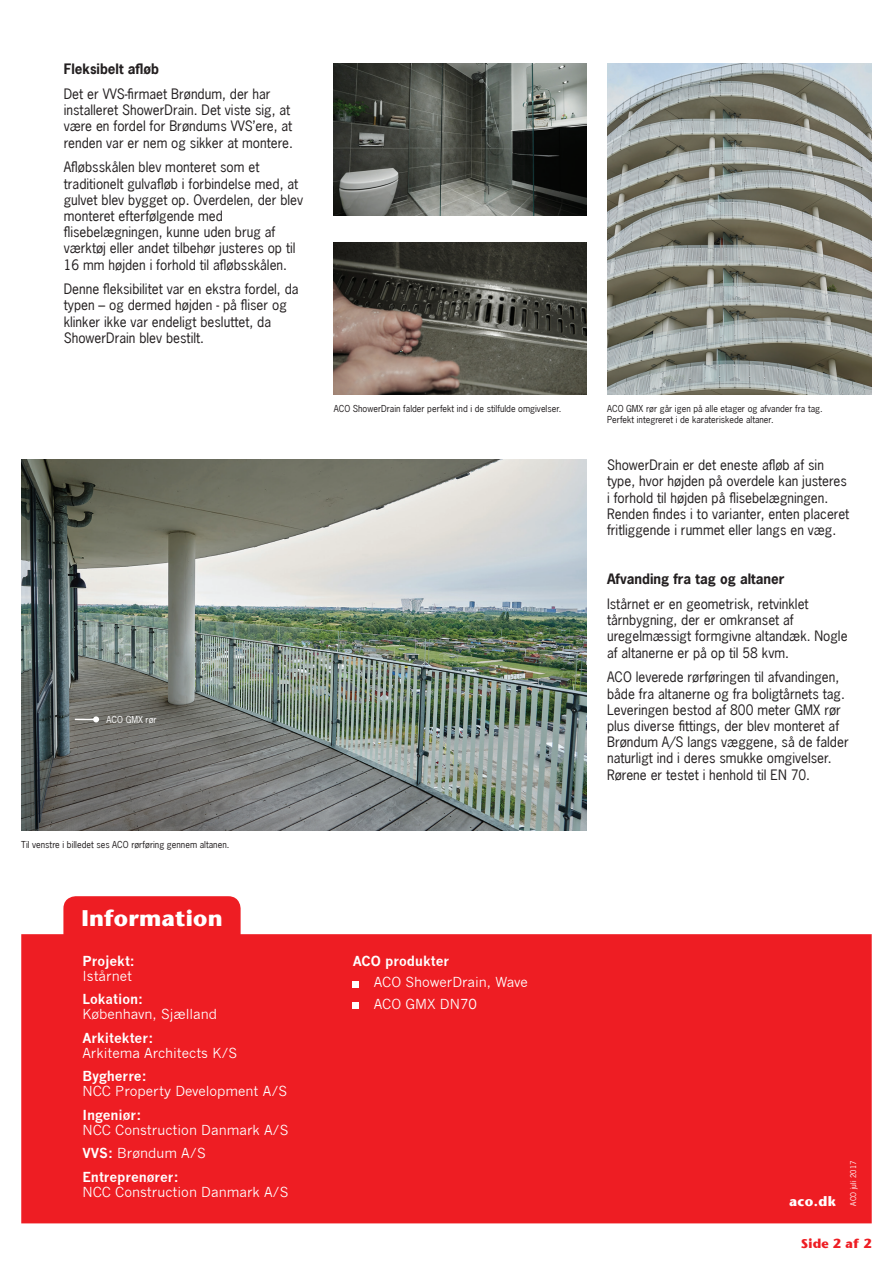
<style>
.page{position:relative;width:893px;height:1263px;background:#fff}
.page>*{position:absolute;margin:0;border:0;box-sizing:border-box;transform-origin:0 0}
.t1{font:700 22.5px "Stone Sans";letter-spacing:.01em;color:#fff}
.t2{font:13.5px/16.2px "News Gothic";color:#231f20}
.t3{font:13.5px/23.5px "News Gothic";color:#fff}
.t4{font:700 13.5px "News Gothic";color:#fff}
.t5{font:700 13.5px "News Gothic";color:#231f20}
.t6{font:700 13.5px "Stone Sans";color:#fff}
.t7{font:700 12px "Stone Sans";color:#ee1d23}
.t8{font:9px/10.8px "News Gothic";color:#231f20}
.t9{font:9px "News Gothic";color:#fff}
.t10{font:7.5px "News Gothic Std";letter-spacing:.015em;color:#fff}
.s1{font-weight:700}
</style>
<div class="page">
<svg style="left:21px;top:896px;width:851px;height:327px;fill:#ee1d23"></svg>
<svg style="left:353px;top:981px;width:6px;height:6px"></svg>
<div style="left:353px;top:1002px;width:6px;height:7px;background:#fff"></div>
<img style="left:607px;top:64px;width:265px;height:330px">
<img style="left:334px;top:64px;width:253px;height:152px">
<img style="left:334px;top:242px;width:253px;height:152px">
<img style="left:21px;top:460px;width:566px;height:370px">
<svg style="left:75px;top:716px;width:24px;height:6px"></svg>
<p class="t5" style="left:64px;top:60px;width:97px">Fleksibelt afløb</p>
<p class="t2" style="left:64px;top:86px;width:231px">Det er VVS-firmaet Brøndum, der har installeret ShowerDrain. Det viste sig, at være en fordel for Brøndums VVS’ere, at renden var er nem og sikker at montere.</p>
<p class="t2" style="left:64px;top:159px;width:241px">Afløbsskålen blev monteret som et traditionelt gulvafløb i forbindelse med, at gulvet blev bygget op. Overdelen, der blev monteret efterfølgende med flisebelægningen, kunne uden brug af værktøj eller andet tilbehør justeres op til 16 mm højden i forhold til afløbsskålen.</p>
<p class="t2" style="left:64px;top:281px;width:236px">Denne fleksibilitet var en ekstra fordel, da typen – og dermed højden - på fliser og klinker ikke var endeligt besluttet, da ShowerDrain blev bestilt.</p>
<p class="t8" style="left:334px;top:403px;width:229px">ACO ShowerDrain falder perfekt ind i de stilfulde omgivelser.</p>
<p class="t9" style="left:107px;top:714px;width:52px">ACO GMX rør</p>
<p class="t8" style="left:21px;top:839px;width:210px">Til venstre i billedet ses ACO rørføring gennem altanen.</p>
<h1 class="t1" style="left:81px;top:905px;width:143px">Information</h1>
<p class="t4" style="left:82px;top:953px;width:54px">Projekt:</p>
<p class="t3" style="left:82px;top:964px;width:51px">Istårnet</p>
<p class="t4" style="left:82px;top:991px;width:62px">Lokation:</p>
<p class="t3" style="left:82px;top:1003px;width:136px">København, Sjælland</p>
<p class="t4" style="left:82px;top:1030px;width:72px">Arkitekter:</p>
<p class="t3" style="left:82px;top:1041px;width:156px">Arkitema Architects K/S</p>
<p class="t4" style="left:82px;top:1068px;width:66px">Bygherre:</p>
<p class="t3" style="left:82px;top:1080px;width:206px">NCC Property Development A/S</p>
<p class="t4" style="left:82px;top:1107px;width:61px">Ingeniør:</p>
<p class="t3" style="left:82px;top:1118px;width:208px">NCC Construction Danmark A/S<br><span class="s1">VVS:</span> Brøndum A/S<br><span class="s1">Entreprenører:</span></p>
<p class="t3" style="left:82px;top:1180px;width:208px">NCC Construction Danmark A/S</p>
<p class="t4" style="left:353px;top:953px;width:98px">ACO produkter</p>
<p class="t3" style="left:374px;top:972px;width:155px;line-height:21.5px">ACO ShowerDrain, Wave<br>ACO GMX DN70</p>
<p class="t8" style="left:607px;top:403px;width:217px">ACO GMX rør går igen på alle etager og afvander fra tag.<br>Perfekt integreret i de karateriskede altaner.</p>
<p class="t2" style="left:607px;top:457px;width:244px">ShowerDrain er det eneste afløb af sin type, hvor højden på overdele kan justeres i forhold til højden på flisebelægningen.<br>Renden findes i to varianter, enten placeret fritliggende i rummet eller langs en væg.</p>
<p class="t5" style="left:607px;top:570px;width:179px">Afvanding fra tag og altaner</p>
<p class="t2" style="left:607px;top:596px;width:242px">Istårnet er en geometrisk, retvinklet tårnbygning, der er omkranset af uregelmæssigt formgivne altandæk. Nogle af altanerne er på op til 58 kvm.</p>
<p class="t2" style="left:607px;top:669px;width:243px">ACO leverede rørføringen til afvandingen, både fra altanerne og fra boligtårnets tag.<br>Leveringen bestod af 800 meter GMX rør plus diverse fittings, der blev monteret af Brøndum A/S langs væggene, så de falder naturligt ind i deres smukke omgivelser.<br>Rørene er testet i henhold til EN 70.</p>
<p class="t6" style="left:789px;top:1193px;width:48px">aco.dk</p>
<p class="t10" style="left:849px;top:1205px;width:46px;rotate:-90deg">ACO juli 2017</p>
<p class="t7" style="left:801px;top:1235px;width:72px">Side 2 af 2</p>
</div>
